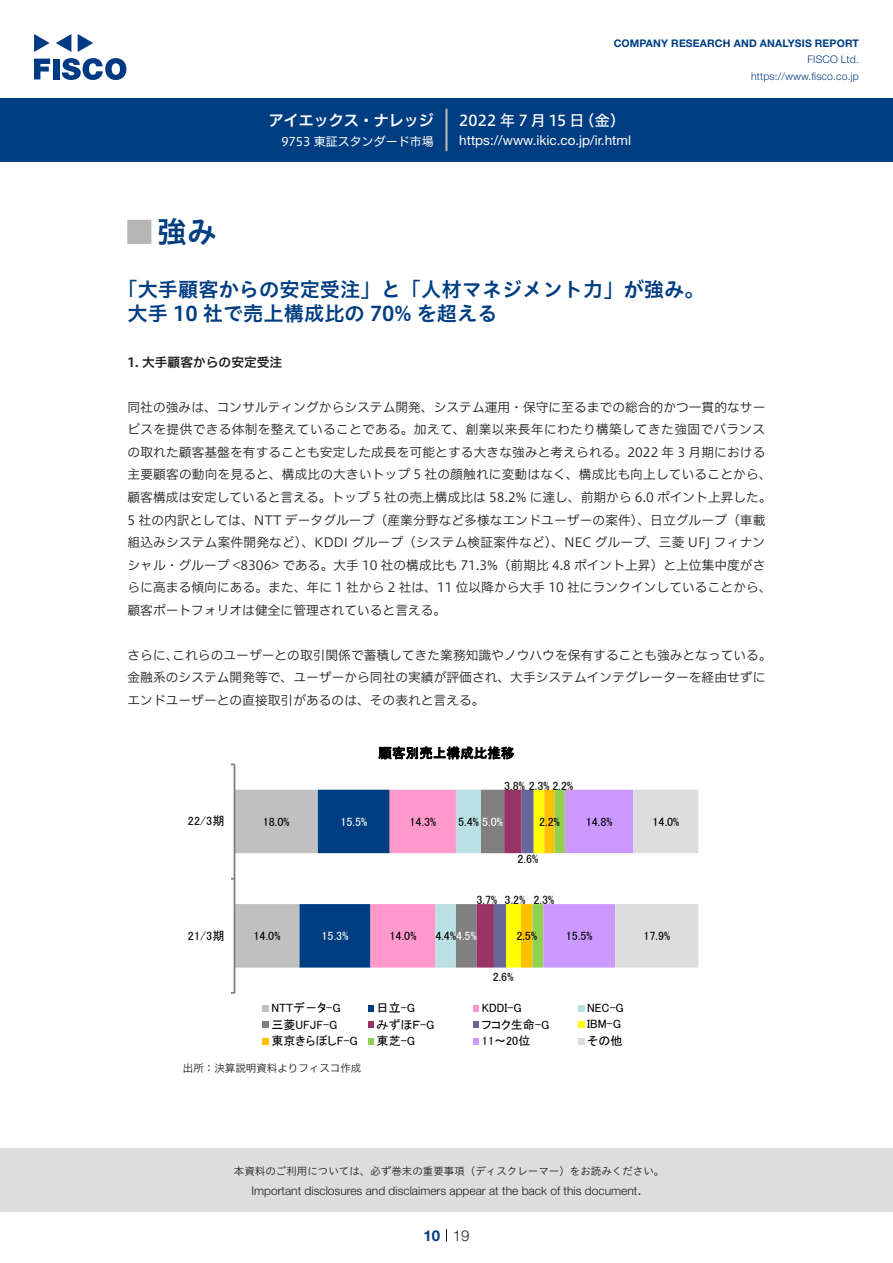
<style>
.page{position:relative;width:893px;height:1263px;background:#fff}
.page>*{position:absolute;margin:0;border:0;box-sizing:border-box;transform-origin:0 0}
.t1{font:30px "Hiragino UD Sans Std N W6";color:#003d81}
.t2{font:24px "Hiragino UD Sans Std N W6";color:#b5b5b6}
.t3{font:20.25px/24px "Hiragino UD Sans Std W6";color:#003d81}
.t4{font:15px "Hiragino UD Sans F Std N W5";letter-spacing:.005em;color:#fff}
.t5{font:15px "Hiragino UD Sans F Std N W6";color:#fff}
.t6{font:300 15px "Helvetica Neue LT Std";color:#231f20}
.t7{font:700 15px "Helvetica Neue LT Std";color:#003d81}
.t8{font:13.5px "Helvetica Neue LT Std";color:#fff}
.t9{font:13.5px "MS P Gothic";letter-spacing:.01em;color:#000}
.t10{font:12.75px/22.5px "Hiragino UD Sans F Std N W3";color:#231f20}
.t11{font:12.75px "Hiragino UD Sans F Std N W6";color:#231f20}
.t12{font:12.15px "MS P Gothic";letter-spacing:.005em;color:#000}
.t13{font:12px "MS P Gothic";color:#000}
.t14{font:300 12px "Helvetica Neue LT Std";color:#231f20}
.t15{font:12px "Hiragino UD Sans F Std N W4";color:#fff}
.t16{font:12px "MS P Gothic";color:#fff}
.t17{font:10.5px "Hiragino UD Sans Std W3";color:#231f20}
.t18{font:700 10.5px "Helvetica Neue LT Std";letter-spacing:.015em;color:#003d81}
.t19{font:300 10.5px/16.5px "Helvetica Neue LT Std";letter-spacing:.015em;color:#003d81;text-align:right}
.t20{font:10.5px "Hiragino UD Sans F Std N W3";color:#231f20}
.s1{color:#fff}
</style>
<div class="page">
<div style="left:0;top:1148px;width:893px;height:64px;background:#ddd"></div>
<svg style="left:34px;top:59px;width:16px;height:20px"></svg>
<div style="left:53px;top:59px;width:6px;height:20px;background:#003a83"></div>
<svg style="left:62px;top:58px;width:64px;height:22px"></svg>
<svg style="left:34px;top:34px;width:16px;height:18px"></svg>
<svg style="left:78px;top:34px;width:15px;height:18px"></svg>
<svg style="left:56px;top:34px;width:15px;height:18px"></svg>
<div style="left:0;top:98px;width:893px;height:64px;background:#003d81"></div>
<hr style="left:445px;top:109px;width:3px;height:42px;background:#b5b5b6">
<svg style="left:446px;top:1229px;width:1px;height:13px"></svg>
<hr style="left:234px;top:764px;width:1px;height:229px;background:#808080">
<svg style="left:231px;top:790px;width:467px;height:177px"></svg>
<svg style="left:263px;top:1005px;width:6px;height:6px"></svg>
<svg style="left:368px;top:1005px;width:6px;height:6px"></svg>
<svg style="left:473px;top:1005px;width:6px;height:6px"></svg>
<div style="left:578px;top:1005px;width:7px;height:6px;background:#bbe0e3"></div>
<svg style="left:263px;top:1022px;width:6px;height:6px"></svg>
<svg style="left:368px;top:1022px;width:6px;height:6px"></svg>
<svg style="left:473px;top:1022px;width:6px;height:6px"></svg>
<div style="left:578px;top:1022px;width:7px;height:6px;background:#ff0"></div>
<svg style="left:263px;top:1038px;width:6px;height:6px"></svg>
<svg style="left:368px;top:1038px;width:6px;height:6px"></svg>
<svg style="left:473px;top:1038px;width:6px;height:6px"></svg>
<div style="left:578px;top:1038px;width:7px;height:6px;background:#ddd"></div>
<p class="t5" style="left:269px;top:109px;width:167px">アイエックス・ナレッジ</p>
<p class="t15" style="left:281px;top:132px;width:154px">9753 東証スタンダード市場</p>
<p class="t18" style="left:614px;top:37px;width:247px">COMPANY RESEARCH AND ANALYSIS REPORT</p>
<p class="t19" style="left:751px;top:51px;width:109px">FISCO Ltd. https://www.fisco.co j p.</p>
<p class="t4" style="left:579px;top:109px;width:47px">（金(</p>
<p class="t4" style="left:459px;top:109px;width:127px">2022 年 7 月 15 日</p>
<p class="t8" style="left:459px;top:132px;width:173px">https://www.ikic.co j p. .i r/ html</p>
<h1 class="t1" style="left:157px;top:209px;width:61px">強み</h1>
<h2 class="t2" style="left:128px;top:213px;width:25px">█</h2>
<h3 class="t3" style="left:128px;top:276px;width:579px;text-indent:-10px">「大手顧客からの安定受注」と「人材マネジメント力」が強み。大手 10 社で売上構成比の 70% を超える</h3>
<p class="t11" style="left:128px;top:352px;width:156px">1. 大手顧客からの安定受注</p>
<p class="t10" style="left:128px;top:395px;width:646px">同社の強みは、コンサルティングからシステム開発、システム運用・保守に至るまでの総合的かつ一貫的なサービスを提供できる体制を整えていることである。加えて、創業以来長年にわたり構築してきた強固でバランスの取れた顧客基盤を有することも安定した成長を可能とする大きな強みと考えられる。2022 年 3 月期における主要顧客の動向を見ると、構成比の大きいトップ 5 社の顔触れに変動はなく、構成比も向上していることから、顧客構成は安定していると言える。トップ 5 社の売上構成比は 58.2% に達し、前期から 6.0 ポイント上昇した。5 社の内訳としては、NTT データグループ（産業分野など多様なエンドユーザーの案件）、日立グループ（車載組込みシステム案件開発など）、KDDI グループ（システム検証案件など）、NEC グループ、三菱 UFJ フィナンシャル・グループ &lt;8306&gt; である。大手 10 社の構成比も 71.3%（前期比 4.8 ポイント上昇）と上位集中度がさらに高まる傾向にある。また、年に 1 社から 2 社は、11 位以降から大手 10 社にランクインしていることから、顧客ポートフォリオは健全に管理されていると言える。</p>
<p class="t10" style="left:172px;top:643px;width:601px">これらのユーザーとの取引関係で蓄積してきた業務知識やノウハウを保有することも強みとなっている。</p>
<p class="t10" style="left:128px;top:643px;width:639px">さらに、<br>金融系のシステム開発等で、ユーザーから同社の実績が評価され、大手システムインテグレーターを経由せずにエンドユーザーとの直接取引があるのは、その表れと言える。</p>
<p class="t9" style="left:378px;top:746px;width:137px">顧客別売上構成比推移</p>
<p class="t13" style="left:504px;top:779px;width:71px">3.8% 2.3% 2.2%</p>
<p class="t12" style="left:188px;top:815px;width:38px">22/3期</p>
<p class="t13" style="left:263px;top:815px;width:28px">18.0%</p>
<p class="t16" style="left:340px;top:815px;width:28px">15.5%</p>
<p class="t13" style="left:409px;top:815px;width:28px">14.3%</p>
<p class="t13" style="left:458px;top:815px;width:46px">5.4% <span class="s1">5.0%</span></p>
<p class="t13" style="left:539px;top:815px;width:22px">2.2%</p>
<p class="t13" style="left:586px;top:815px;width:28px">14.8%</p>
<p class="t13" style="left:652px;top:815px;width:28px">14.0%</p>
<p class="t13" style="left:188px;top:929px;width:38px">21/3期</p>
<p class="t13" style="left:254px;top:930px;width:28px">14.0%</p>
<p class="t16" style="left:322px;top:930px;width:28px">15.3%</p>
<p class="t13" style="left:390px;top:930px;width:28px">14.0%</p>
<p class="t13" style="left:477px;top:894px;width:22px">3.7%</p>
<p class="t13" style="left:435px;top:930px;width:43px">4.4%<span class="s1">4.5%</span></p>
<p class="t12" style="left:517px;top:853px;width:22px">2.6%</p>
<p class="t13" style="left:505px;top:894px;width:22px">3.2%</p>
<p class="t13" style="left:516px;top:930px;width:22px">2.5%</p>
<p class="t13" style="left:533px;top:894px;width:22px">2.3%</p>
<p class="t13" style="left:566px;top:930px;width:28px">15.5%</p>
<p class="t13" style="left:643px;top:930px;width:28px">17.9%</p>
<p class="t13" style="left:493px;top:970px;width:22px">2.6%</p>
<p class="t13" style="left:271px;top:1002px;width:71px">NTTデ－タ G-</p>
<p class="t13" style="left:377px;top:1002px;width:40px">日立 G-</p>
<p class="t13" style="left:482px;top:1001px;width:41px">KDDI G-</p>
<p class="t13" style="left:587px;top:1001px;width:38px">NEC G-</p>
<p class="t13" style="left:271px;top:1018px;width:67px">三菱UFJF G-</p>
<p class="t13" style="left:377px;top:1018px;width:59px">みずほＦ G-</p>
<p class="t13" style="left:482px;top:1018px;width:69px">フコク生命 G-</p>
<p class="t12" style="left:587px;top:1018px;width:35px">IBM G-</p>
<p class="t13" style="left:271px;top:1035px;width:88px">東京きらぼしF G-</p>
<p class="t20" style="left:183px;top:1060px;width:180px">出所：決算説明資料よりフィスコ作成</p>
<p class="t13" style="left:377px;top:1035px;width:40px">東芝 G-</p>
<p class="t13" style="left:482px;top:1035px;width:50px">11～20位</p>
<p class="t13" style="left:587px;top:1035px;width:37px">その他</p>
<p class="t17" style="left:234px;top:1163px;width:432px">本資料のご利用については、必ず巻末の重要事項（ディスクレーマー）をお読みください。</p>
<p class="t6" style="left:637px;top:1180px;width:6px">.</p>
<p class="t14" style="left:251px;top:1183px;width:387px">Important disclosures and disclaimers appear at the back of this document</p>
<p class="t7" style="left:423px;top:1226px;width:18px">10</p>
<p class="t6" style="left:453px;top:1226px;width:18px">19</p>
</div>
